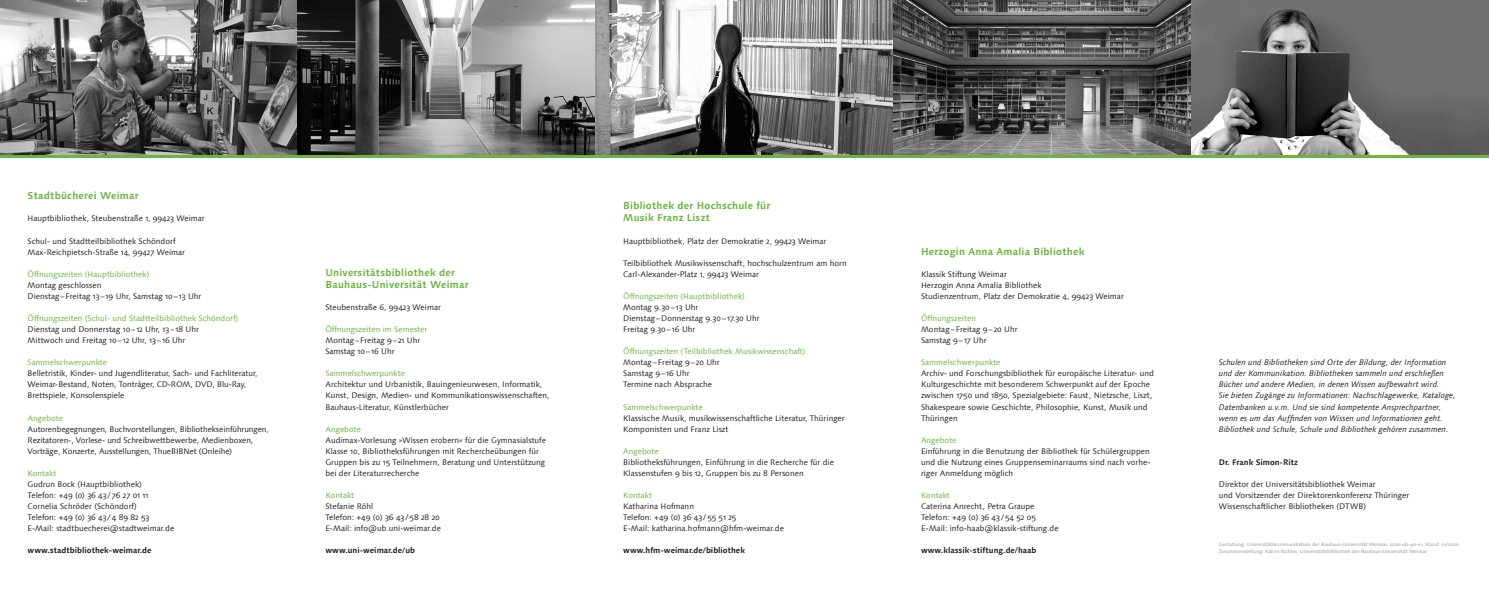
<style>
.page{position:relative;width:1489px;height:596px;background:#fff}
.page>*{position:absolute;margin:0;border:0;box-sizing:border-box;transform-origin:0 0}
.t1{font:700 10.1px/12.1px "Linotype Syntax Com";letter-spacing:.02em;color:#6cb43f}
.t2{font:8.1px/11.1px "Linotype Syntax Com";color:#231f20}
.t3{font:italic 8.1px/11.1px "Linotype Syntax Com";color:#231f20}
.t4{font:8.1px "Linotype Syntax Com";color:#6cb43f}
.t5{font:700 8.1px "Linotype Syntax Com";color:#231f20}
.t6{font:4.8px/7.6px "Linotype Syntax Os F";letter-spacing:-.005em;color:#939598;scale:1.09 1}
</style>
<div class="page">
<img style="left:0;top:0;width:1191px;height:155px">
<img style="left:1191px;top:0;width:297px;height:155px">
<hr style="left:0;top:155px;width:1488px;height:2px;background:#6cb43f">
<p class="t1" style="left:28px;top:189px;width:112px">Stadtbücherei Weimar</p>
<p class="t2" style="left:28px;top:213px;width:179px">Hauptbibliothek, Steubenstraße 1, 99423 Weimar</p>
<p class="t2" style="left:28px;top:235px;width:159px">Schul- und Stadtteilbibliothek Schöndorf<br>Max-Reichpietsch-Straße 14, 99427 Weimar</p>
<p class="t4" style="left:28px;top:269px;width:123px">Öffnungszeiten (Hauptbibliothek)</p>
<p class="t2" style="left:28px;top:279px;width:175px">Montag geschlossen<br>Dienstag–Freitag 13– 19 Uhr, Samstag 10–13 Uhr</p>
<p class="t4" style="left:28px;top:313px;width:212px">Öffnungszeiten (Schul- und Stadtteilbibliothek Schöndorf)</p>
<p class="t2" style="left:28px;top:323px;width:173px">Dienstag und Donnerstag 10– 12 Uhr, 13–18 Uhr<br>Mittwoch und Freitag 10– 12 Uhr, 13–16 Uhr</p>
<p class="t4" style="left:28px;top:357px;width:81px">Sammelschwerpunkte</p>
<p class="t2" style="left:28px;top:368px;width:231px">Belletristik, Kinder- und Jugendliteratur, Sach- und Fachliteratur,<br>Weimar-Bestand, Noten, Tonträger, CD-ROM, DVD, Blu-Ray,<br>Brettspiele, Konsolenspiele</p>
<p class="t4" style="left:28px;top:412px;width:37px">Angebote</p>
<p class="t2" style="left:28px;top:423px;width:243px">Autorenbegegnungen, Buchvorstellungen, Bibliothekseinführungen,<br>Rezitatoren-, Vorlese- und Schreibwettbewerbe, Medienboxen,<br>Vorträge, Konzerte, Ausstellungen, ThueBIBNet (Onleihe)</p>
<p class="t4" style="left:28px;top:468px;width:30px">Kontakt</p>
<p class="t2" style="left:28px;top:478px;width:148px">Gudrun Bock (Hauptbibliothek)<br>Telefon: +49 (0) 36 43 / 76 27 01 11<br>Cornelia Schröder (Schöndorf)<br>Telefon: +49 (0) 36 43 /4 89 82 53<br>E-Mail: stadtbuecherei@stadtweimar.de</p>
<p class="t5" style="left:28px;top:545px;width:125px">www.stadtbibliothek-weimar.de</p>
<p class="t1" style="left:325px;top:266px;width:145px">Universitätsbibliothek der<br>Bauhaus-Universität Weimar</p>
<p class="t2" style="left:325px;top:301px;width:117px">Steubenstraße 6, 99423 Weimar</p>
<p class="t4" style="left:325px;top:324px;width:103px">Öffnungszeiten im Semester</p>
<p class="t2" style="left:325px;top:334px;width:96px">Montag–Freitag 9–21 Uhr<br>Samstag 10–16 Uhr</p>
<p class="t4" style="left:325px;top:368px;width:81px">Sammelschwerpunkte</p>
<p class="t2" style="left:325px;top:379px;width:225px">Architektur und Urbanistik, Bauingenieurwesen, Informatik,<br>Kunst, Design, Medien- und Kommunikationswissenschaften,<br>Bauhaus-Literatur, Künstlerbücher</p>
<p class="t4" style="left:325px;top:423px;width:37px">Angebote</p>
<p class="t2" style="left:325px;top:434px;width:222px">Audimax-Vorlesung »Wissen erobern« für die Gymnasialstufe Klasse 10, Bibliotheksführungen mit Rechercheübungen für Gruppen bis zu 15 Teilnehmern, Beratung und Unterstützung bei der Literaturrecherche</p>
<p class="t4" style="left:325px;top:490px;width:30px">Kontakt</p>
<p class="t2" style="left:325px;top:500px;width:117px">Stefanie Röhl<br>Telefon: +49 (0) 36 43 /58 28 20<br>E-Mail: info@ub.uni-weimar.de</p>
<p class="t5" style="left:325px;top:545px;width:91px">www.uni-weimar.de/ub</p>
<p class="t1" style="left:623px;top:199px;width:149px">Bibliothek der Hochschule für<br>Musik Franz Liszt</p>
<p class="t2" style="left:623px;top:235px;width:205px">Hauptbibliothek, Platz der Demokratie 2, 99423 Weimar</p>
<p class="t2" style="left:623px;top:257px;width:225px">Teilbibliothek Musikwissenschaft, hochschulzentrum am horn<br>Carl-Alexander-Platz 1, 99423 Weimar</p>
<p class="t4" style="left:623px;top:291px;width:123px">Öffnungszeiten (Hauptbibliothek)</p>
<p class="t2" style="left:623px;top:301px;width:138px">Montag 9.30– 13 Uhr<br>Dienstag–Donnerstag 9.30–17.30 Uhr<br>Freitag 9.30–16 Uhr</p>
<p class="t4" style="left:623px;top:346px;width:184px">Öffnungszeiten (Teilbibliothek Musikwissenschaft)</p>
<p class="t2" style="left:623px;top:356px;width:98px">Montag–Freitag 9–20 Uhr<br>Samstag 9–16 Uhr<br>Termine nach Absprache</p>
<p class="t4" style="left:623px;top:401px;width:81px">Sammelschwerpunkte</p>
<p class="t2" style="left:623px;top:412px;width:223px">Klassische Musik, musikwissenschaftliche Literatur, Thüringer<br>Komponisten und Franz Liszt</p>
<p class="t4" style="left:623px;top:445px;width:37px">Angebote</p>
<p class="t2" style="left:623px;top:456px;width:212px">Bibliotheksführungen, Einführung in die Recherche für die<br>Klassenstufen 9 bis 12, Gruppen bis zu 8 Personen</p>
<p class="t4" style="left:623px;top:490px;width:30px">Kontakt</p>
<p class="t2" style="left:623px;top:500px;width:162px">Katharina Hofmann<br>Telefon: +49 (0) 36 43 /55 51 25<br>E-Mail: katharina.hofmann@hfm-weimar.de</p>
<p class="t5" style="left:623px;top:545px;width:123px">www.hfm-weimar.de/bibliothek</p>
<p class="t1" style="left:921px;top:245px;width:165px">Herzogin Anna Amalia Bibliothek</p>
<p class="t2" style="left:921px;top:268px;width:204px">Klassik Stiftung Weimar<br>Herzogin Anna Amalia Bibliothek<br>Studienzentrum, Platz der Demokratie 4, 99423 Weimar</p>
<p class="t4" style="left:921px;top:313px;width:56px">Öffnungszeiten</p>
<p class="t2" style="left:921px;top:323px;width:98px">Montag–Freitag 9– 20 Uhr<br>Samstag 9–17 Uhr</p>
<p class="t4" style="left:921px;top:357px;width:81px">Sammelschwerpunkte</p>
<p class="t2" style="left:921px;top:367px;width:234px">Archiv- und Forschungsbibliothek für europäische Literatur- und Kulturgeschichte mit besonderem Schwerpunkt auf der Epoche zwischen 1750 und 1850, Spezialgebiete: Faust, Nietzsche, Liszt, Shakespeare sowie Geschichte, Philosophie, Kunst, Musik und Thüringen</p>
<p class="t4" style="left:921px;top:434px;width:37px">Angebote</p>
<p class="t2" style="left:921px;top:445px;width:231px;text-align:justify">Einführung in die Benutzung der Bibliothek für Schülergruppen und die Nutzung eines Gruppenseminarraums sind nach vorhe&shy;riger Anmeldung möglich</p>
<p class="t4" style="left:921px;top:490px;width:30px">Kontakt</p>
<p class="t2" style="left:921px;top:500px;width:139px">Caterina Anrecht, Petra Graupe<br>Telefon: +49 (0) 36 43 /54 52 05<br>E-Mail: info-haab@klassik-stiftung.de</p>
<p class="t5" style="left:921px;top:545px;width:117px">www.klassik-stiftung.de/haab</p>
<p class="t3" style="left:1218px;top:356px;width:238px">Schulen und Bibliotheken sind Orte der Bildung, der Information und der Kommunikation. Bibliotheken sammeln und erschließen Bücher und andere Medien, in denen Wissen aufbewahrt wird.<br>Sie bieten Zugänge zu Informationen: Nachschlagewerke, Kataloge, Datenbanken u.v.m. Und sie sind kompetente Ansprechpartner, wenn es um das Auffinden von Wissen und Informationen geht.<br>Bibliothek und Schule, Schule und Bibliothek gehören zusammen.</p>
<p class="t5" style="left:1218px;top:456px;width:81px">Dr. Frank Simon-Ritz</p>
<p class="t2" style="left:1218px;top:478px;width:192px">Direktor der Universitätsbibliothek Weimar<br>und Vorsitzender der Direktorenkonferenz Thüringer<br>Wissenschaftlicher Bibliotheken (DTWB)</p>
<p class="t6" style="left:1218px;top:540px;width:221px">Gestaltung: Universitätskommunikation der Bauhaus-Universität Weimar, 2020-ub-40-v1, Stand: 01/2020<br>Zusammenstellung: Katrin Richter, Universitätsbibliothek der Bauhaus-Universität Weimar</p>
</div>
